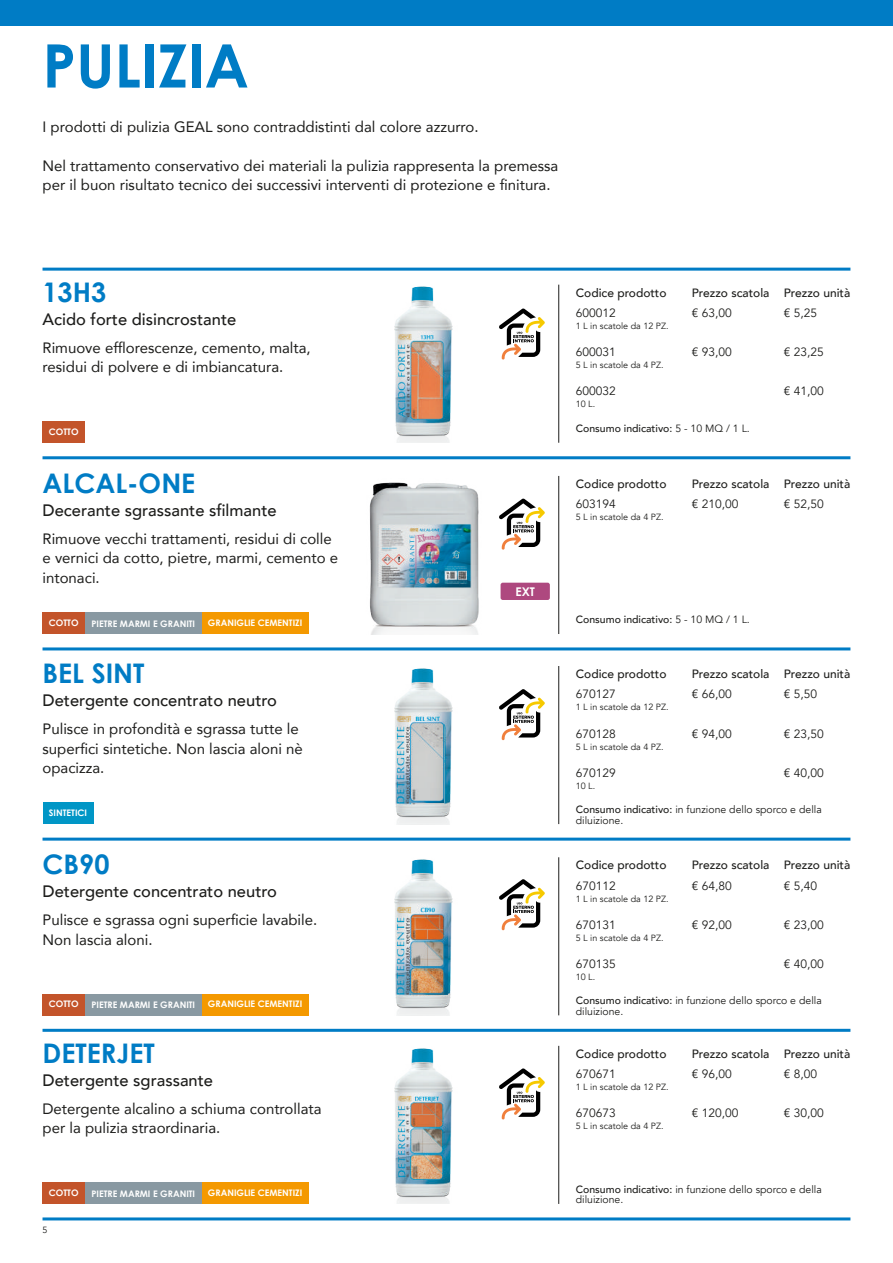
<style>
.page{position:relative;width:893px;height:1263px;background:#fff}
.page>*{position:absolute;margin:0;border:0;box-sizing:border-box;transform-origin:0 0}
.t1{font:700 60px "Century Gothic";color:#007cc5}
.t2{font:700 27px "Century Gothic";color:#007cc5}
.t3{font:500 16.5px "Avenir";color:#1d1d1b}
.t4{font:15px/19.5px "Avenir";color:#1d1d1b}
.t5{font:12px "Avenir";color:#1d1d1b}
.t6{font:500 12px "Avenir";color:#1d1d1b}
.t7{font:700 12px "Century Gothic";color:#fff}
.t8{font:10.5px/10.5px "Avenir";color:#1d1d1b}
.t9{font:500 10.5px "Avenir";color:#1d1d1b}
.t10{font:9px "Avenir";color:#1d1d1b}
.t11{font:700 9px "Century Gothic";color:#fff}
.s1{font-weight:400}
.s2{font-weight:500}
</style>
<div class="page">
<hr style="left:43px;top:268px;width:807px;height:3px;background:#007cc5">
<img style="left:394px;top:286px;width:59px;height:157px">
<hr style="left:558px;top:285px;width:1px;height:158px;background:#1d1d1b">
<hr style="left:43px;top:647px;width:807px;height:3px;background:#007cc5">
<hr style="left:558px;top:666px;width:1px;height:158px;background:#1d1d1b">
<hr style="left:43px;top:838px;width:807px;height:3px;background:#007cc5">
<hr style="left:558px;top:857px;width:1px;height:158px;background:#1d1d1b">
<hr style="left:43px;top:456px;width:807px;height:3px;background:#007cc5">
<img style="left:369px;top:482px;width:110px;height:152px">
<hr style="left:558px;top:476px;width:1px;height:158px;background:#1d1d1b">
<div style="left:501px;top:583px;width:49px;height:17px;background:#ae487f;border-radius:2px"></div>
<div style="left:0;top:0;width:893px;height:26px;background:#007cc5"></div>
<hr style="left:43px;top:1217px;width:807px;height:3px;background:#007cc5">
<img style="left:394px;top:1048px;width:59px;height:156px">
<hr style="left:558px;top:1046px;width:1px;height:158px;background:#1d1d1b">
<hr style="left:43px;top:1029px;width:807px;height:3px;background:#007cc5">
<div style="left:43px;top:421px;width:42px;height:22px;background:#c3542a"></div>
<div style="left:43px;top:613px;width:42px;height:21px;background:#c3542a"></div>
<div style="left:202px;top:613px;width:107px;height:21px;background:#f49900"></div>
<div style="left:85px;top:613px;width:117px;height:21px;background:#8999a2"></div>
<div style="left:43px;top:994px;width:42px;height:21px;background:#c3542a"></div>
<div style="left:202px;top:994px;width:107px;height:21px;background:#f49900"></div>
<div style="left:85px;top:994px;width:117px;height:21px;background:#8999a2"></div>
<div style="left:43px;top:1182px;width:42px;height:22px;background:#c3542a"></div>
<div style="left:202px;top:1182px;width:107px;height:22px;background:#f49900"></div>
<div style="left:85px;top:1182px;width:117px;height:22px;background:#8999a2"></div>
<div style="left:43px;top:803px;width:51px;height:21px;background:#0096c6"></div>
<svg style="left:499px;top:308px;width:46px;height:52px"></svg>
<svg style="left:499px;top:498px;width:46px;height:52px"></svg>
<svg style="left:499px;top:689px;width:46px;height:51px"></svg>
<svg style="left:499px;top:879px;width:46px;height:51px"></svg>
<svg style="left:499px;top:1068px;width:46px;height:51px"></svg>
<img style="left:394px;top:668px;width:59px;height:156px">
<img style="left:410px;top:721px;width:34px;height:82px">
<img style="left:394px;top:859px;width:59px;height:156px">
<img style="left:410px;top:913px;width:38px;height:81px">
<h1 class="t1" style="left:43px;top:20px;width:208px">PULIZIA</h1>
<p class="t4" style="left:43px;top:117px;width:438px">I prodotti di pulizia GEAL sono contraddistinti dal colore azzurro.</p>
<p class="t4" style="left:43px;top:156px;width:517px">Nel trattamento conservativo dei materiali la pulizia rappresenta la premessa per il buon risultato tecnico dei successivi interventi di protezione e finitura.</p>
<h2 class="t2" style="left:43px;top:271px;width:65px">13H3</h2>
<p class="t3" style="left:43px;top:305px;width:195px">Acido forte disincrostante</p>
<p class="t4" style="left:43px;top:337px;width:270px">Rimuove efflorescenze, cemento, malta, residui di polvere e di imbiancatura.</p>
<p class="t11" style="left:49px;top:425px;width:31px">COTTO</p>
<h2 class="t2" style="left:43px;top:463px;width:154px">ALCAL-ONE</h2>
<p class="t3" style="left:43px;top:496px;width:236px">Decerante sgrassante sfilmante</p>
<p class="t4" style="left:43px;top:529px;width:297px">Rimuove vecchi trattamenti, residui di colle e vernici da cotto, pietre, marmi, cemento e intonaci.</p>
<p class="t11" style="left:49px;top:616px;width:31px">COTTO</p>
<p class="t11" style="left:91px;top:617px;width:105px">PIETRE MARMI E GRANITI</p>
<p class="t11" style="left:208px;top:616px;width:96px">GRANIGLIE CEMENTIZI</p>
<h2 class="t2" style="left:43px;top:653px;width:104px">BEL SINT</h2>
<p class="t3" style="left:43px;top:686px;width:236px">Detergente concentrato neutro</p>
<p class="t4" style="left:43px;top:719px;width:262px">Pulisce in profondità e sgrassa tutte le superfici sintetiche. Non lascia aloni nè opacizza.</p>
<p class="t11" style="left:49px;top:806px;width:40px">SINTETICI</p>
<h2 class="t2" style="left:43px;top:844px;width:68px">CB90</h2>
<p class="t3" style="left:43px;top:877px;width:236px">Detergente concentrato neutro</p>
<p class="t4" style="left:43px;top:910px;width:276px">Pulisce e sgrassa ogni superficie lavabile.<br>Non lascia aloni.</p>
<p class="t11" style="left:49px;top:997px;width:31px">COTTO</p>
<p class="t11" style="left:91px;top:998px;width:105px">PIETRE MARMI E GRANITI</p>
<p class="t11" style="left:208px;top:997px;width:96px">GRANIGLIE CEMENTIZI</p>
<h2 class="t2" style="left:43px;top:1032px;width:114px">DETERJET</h2>
<p class="t3" style="left:43px;top:1066px;width:172px">Detergente sgrassante</p>
<p class="t4" style="left:43px;top:1098px;width:281px">Detergente alcalino a schiuma controllata per la pulizia straordinaria.</p>
<p class="t11" style="left:49px;top:1186px;width:31px">COTTO</p>
<p class="t11" style="left:91px;top:1186px;width:105px">PIETRE MARMI E GRANITI</p>
<p class="t11" style="left:208px;top:1186px;width:96px">GRANIGLIE CEMENTIZI</p>
<p class="t10" style="left:43px;top:1224px;width:7px">5</p>
<p class="t7" style="left:515px;top:582px;width:21px">EXT</p>
<p class="t6" style="left:576px;top:282px;width:92px">Codice prodotto</p>
<p class="t5" style="left:576px;top:306px;width:42px">600012</p>
<p class="t10" style="left:576px;top:320px;width:94px">1 L in scatole da 12 PZ.</p>
<p class="t5" style="left:576px;top:345px;width:42px">600031</p>
<p class="t10" style="left:576px;top:360px;width:89px">5 L in scatole da 4 PZ.</p>
<p class="t5" style="left:576px;top:384px;width:42px">600032</p>
<p class="t10" style="left:576px;top:399px;width:21px">10 L.</p>
<p class="t9" style="left:576px;top:419px;width:176px">Consumo indicativo: <span class="s1">5 - 10 MQ / 1 L.</span></p>
<p class="t6" style="left:692px;top:282px;width:79px">Prezzo scatola</p>
<p class="t5" style="left:692px;top:306px;width:42px">€ 63,00</p>
<p class="t5" style="left:692px;top:345px;width:42px">€ 93,00</p>
<p class="t6" style="left:784px;top:282px;width:68px">Prezzo unità</p>
<p class="t5" style="left:784px;top:306px;width:35px">€ 5,25</p>
<p class="t5" style="left:784px;top:345px;width:42px">€ 23,25</p>
<p class="t5" style="left:784px;top:384px;width:42px">€ 41,00</p>
<p class="t6" style="left:576px;top:473px;width:92px">Codice prodotto</p>
<p class="t5" style="left:576px;top:497px;width:42px">603194</p>
<p class="t10" style="left:576px;top:512px;width:89px">5 L in scatole da 4 PZ.</p>
<p class="t6" style="left:692px;top:473px;width:79px">Prezzo scatola</p>
<p class="t5" style="left:692px;top:497px;width:48px">€ 210,00</p>
<p class="t6" style="left:784px;top:473px;width:68px">Prezzo unità</p>
<p class="t5" style="left:784px;top:497px;width:42px">€ 52,50</p>
<p class="t9" style="left:576px;top:610px;width:176px">Consumo indicativo: <span class="s1">5 - 10 MQ / 1 L.</span></p>
<p class="t6" style="left:576px;top:663px;width:92px">Codice prodotto</p>
<p class="t5" style="left:576px;top:687px;width:42px">670127</p>
<p class="t10" style="left:576px;top:702px;width:94px">1 L in scatole da 12 PZ.</p>
<p class="t5" style="left:576px;top:726px;width:42px">670128</p>
<p class="t10" style="left:576px;top:741px;width:89px">5 L in scatole da 4 PZ.</p>
<p class="t5" style="left:576px;top:765px;width:42px">670129</p>
<p class="t10" style="left:576px;top:780px;width:21px">10 L.</p>
<p class="t8" style="left:576px;top:804px;width:248px"><span class="s2">Consumo indicativo:</span> in funzione dello sporco e della diluizione.</p>
<p class="t6" style="left:692px;top:663px;width:79px">Prezzo scatola</p>
<p class="t6" style="left:784px;top:663px;width:68px">Prezzo unità</p>
<p class="t5" style="left:692px;top:687px;width:42px">€ 66,00</p>
<p class="t5" style="left:692px;top:726px;width:42px">€ 94,00</p>
<p class="t5" style="left:784px;top:687px;width:35px">€ 5,50</p>
<p class="t5" style="left:784px;top:726px;width:42px">€ 23,50</p>
<p class="t5" style="left:784px;top:765px;width:42px">€ 40,00</p>
<p class="t6" style="left:576px;top:855px;width:92px">Codice prodotto</p>
<p class="t5" style="left:576px;top:878px;width:42px">670112</p>
<p class="t10" style="left:576px;top:893px;width:94px">1 L in scatole da 12 PZ.</p>
<p class="t5" style="left:576px;top:917px;width:42px">670131</p>
<p class="t10" style="left:576px;top:932px;width:89px">5 L in scatole da 4 PZ.</p>
<p class="t5" style="left:576px;top:957px;width:42px">670135</p>
<p class="t10" style="left:576px;top:971px;width:21px">10 L.</p>
<p class="t8" style="left:576px;top:996px;width:248px"><span class="s2">Consumo indicativo:</span> in funzione dello sporco e della diluizione.</p>
<p class="t6" style="left:692px;top:855px;width:79px">Prezzo scatola</p>
<p class="t6" style="left:784px;top:855px;width:68px">Prezzo unità</p>
<p class="t5" style="left:692px;top:878px;width:42px">€ 64,80</p>
<p class="t5" style="left:692px;top:917px;width:42px">€ 92,00</p>
<p class="t5" style="left:784px;top:878px;width:35px">€ 5,40</p>
<p class="t5" style="left:784px;top:917px;width:42px">€ 23,00</p>
<p class="t5" style="left:784px;top:957px;width:42px">€ 40,00</p>
<p class="t6" style="left:576px;top:1043px;width:92px">Codice prodotto</p>
<p class="t5" style="left:576px;top:1067px;width:42px">670671</p>
<p class="t10" style="left:576px;top:1082px;width:94px">1 L in scatole da 12 PZ.</p>
<p class="t5" style="left:576px;top:1106px;width:42px">670673</p>
<p class="t10" style="left:576px;top:1121px;width:89px">5 L in scatole da 4 PZ.</p>
<p class="t6" style="left:692px;top:1043px;width:79px">Prezzo scatola</p>
<p class="t5" style="left:692px;top:1067px;width:42px">€ 96,00</p>
<p class="t5" style="left:692px;top:1106px;width:48px">€ 120,00</p>
<p class="t6" style="left:784px;top:1043px;width:68px">Prezzo unità</p>
<p class="t5" style="left:784px;top:1067px;width:35px">€ 8,00</p>
<p class="t5" style="left:784px;top:1106px;width:42px">€ 30,00</p>
<p class="t8" style="left:576px;top:1184px;width:248px"><span class="s2">Consumo indicativo:</span> in funzione dello sporco e della diluizione.</p>
</div>
